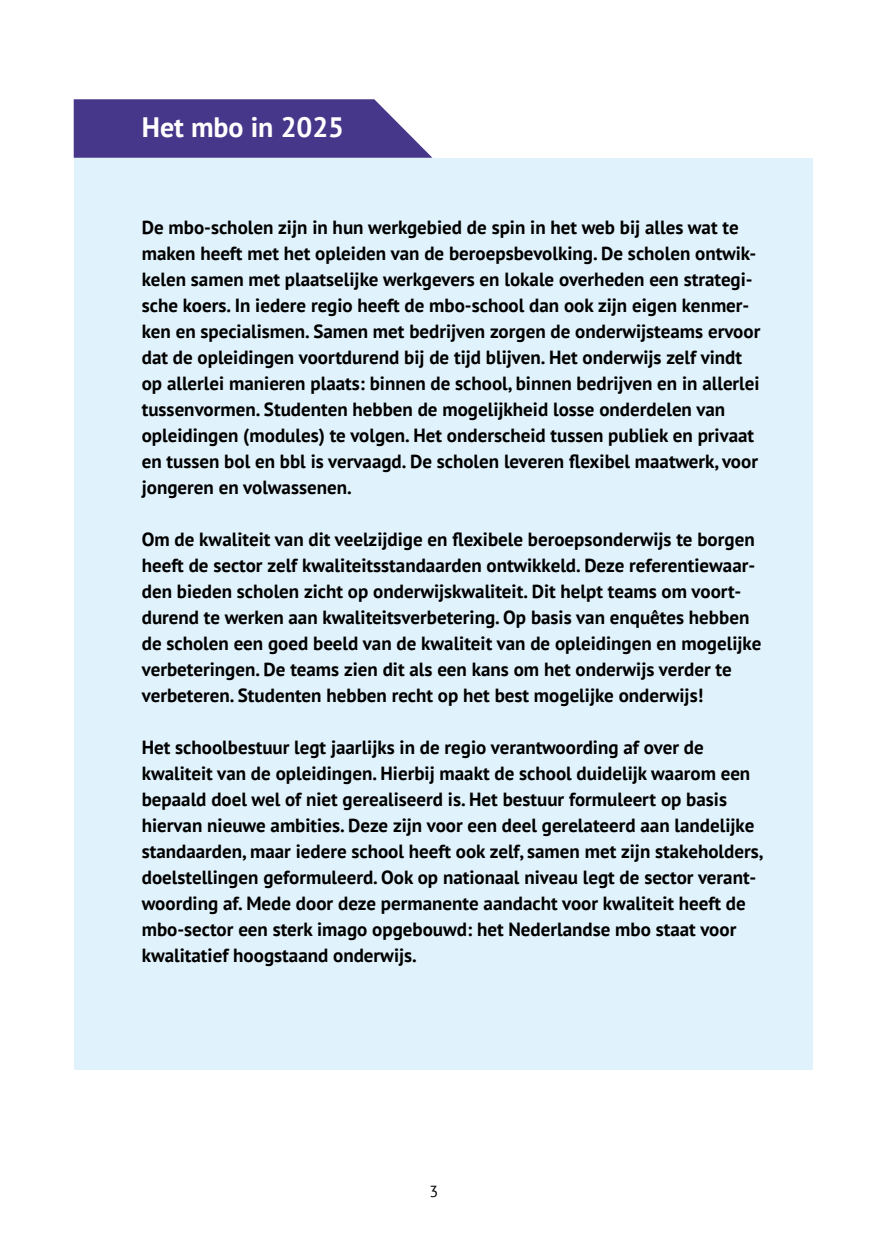
<style>
.page{position:relative;width:879px;height:1248px;background:#fff}
.page>*{position:absolute;margin:0;border:0;box-sizing:border-box;transform-origin:0 0}
.t1{font:700 28px "PT Sans";color:#fff}
.t2{font:700 19px/26px "PT Sans";color:#000}
.t3{font:16px "PT Sans";color:#000}
</style>
<div class="page">
<div style="left:74px;top:158px;width:738px;height:911px;background:#e0f2fb"></div>
<svg style="left:74px;top:99px;width:358px;height:59px;background:#574894"></svg>
<h1 class="t1" style="left:142px;top:109px;width:204px">Het mbo in 2025</h1>
<p class="t2" style="left:142px;top:214px;width:620px">De mbo-scholen zijn in hun werkgebied de spin in het web bij alles wat te maken heeft met het opleiden van de beroepsbevolking. De scholen ontwik&shy;kelen samen met plaatselijke werkgevers en lokale overheden een strategi&shy;sche koers. In iedere regio heeft de mbo-school dan ook zijn eigen kenmer&shy;ken en specialismen. Samen met bedrijven zorgen de onderwijsteams ervoor dat de opleidingen voortdurend bij de tijd blijven. Het onderwijs zelf vindt op allerlei manieren plaats: binnen de school, binnen bedrijven en in allerlei tussenvormen. Studenten hebben de mogelijkheid losse onderdelen van opleidingen (modules) te volgen. Het onderscheid tussen publiek en privaat en tussen bol en bbl is vervaagd. De scholen leveren flexibel maatwerk, voor jongeren en volwassenen.</p>
<p class="t2" style="left:142px;top:526px;width:621px">Om de kwaliteit van dit veelzijdige en flexibele beroepsonderwijs te borgen heeft de sector zelf kwaliteitsstandaarden ontwikkeld. Deze referentiewaar&shy;den bieden scholen zicht op onderwijskwaliteit. Dit helpt teams om voort&shy;durend te werken aan kwaliteitsverbetering. Op basis van enquêtes hebben de scholen een goed beeld van de kwaliteit van de opleidingen en mogelijke verbeteringen. De teams zien dit als een kans om het onderwijs verder te verbeteren. Studenten hebben recht op het best mogelijke onderwijs!</p>
<p class="t2" style="left:142px;top:734px;width:623px">Het schoolbestuur legt jaarlijks in de regio verantwoording af over de kwaliteit van de opleidingen. Hierbij maakt de school duidelijk waarom een bepaald doel wel of niet gerealiseerd is. Het bestuur formuleert op basis hiervan nieuwe ambities. Deze zijn voor een deel gerelateerd aan landelijke standaarden, maar iedere school heeft ook zelf, samen met zijn stakeholders, doelstellingen geformuleerd. Ook op nationaal niveau legt de sector verant&shy;woording af. Mede door deze permanente aandacht voor kwaliteit heeft de mbo-sector een sterk imago opgebouwd: het Nederlandse mbo staat voor kwalitatief hoogstaand onderwijs.</p>
<p class="t3" style="left:429px;top:1180px;width:10px">3</p>
</div>
